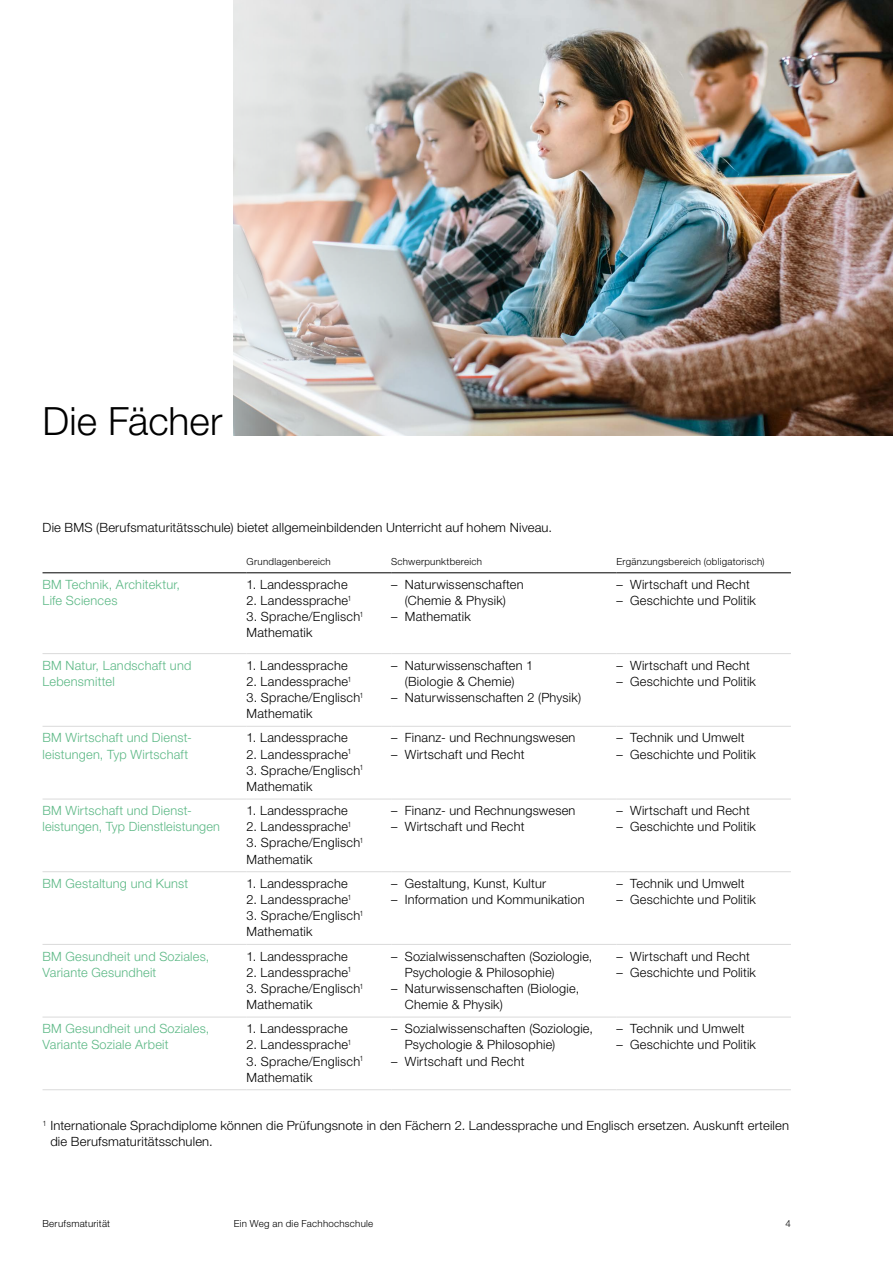
<style>
.page{position:relative;width:893px;height:1263px;background:#fff}
.page>*{position:absolute;margin:0;border:0;box-sizing:border-box;transform-origin:0 0}
.t1{font:300 39px "Helvetica Neue LT Std";color:#000}
.t2{font:300 12.75px/16.2px "Helvetica Neue LT Std";letter-spacing:.015em;color:#000}
.t3{font:300 12.75px/16.2px "Helvetica Neue LT Std";letter-spacing:.02em;color:#5cb885}
.t4{font:300 9.75px "Helvetica Neue LT Std";letter-spacing:.025em;color:#000}
</style>
<div class="page">
<img style="left:525px;top:0;width:368px;height:435px">
<img style="left:233px;top:0;width:292px;height:435px">
<hr style="left:43px;top:653px;width:204px;height:1px;background:#dadada">
<hr style="left:247px;top:653px;width:144px;height:1px;background:#dadada">
<hr style="left:391px;top:653px;width:226px;height:1px;background:#dadada">
<hr style="left:617px;top:653px;width:174px;height:1px;background:#dadada">
<hr style="left:43px;top:726px;width:204px;height:1px;background:#dadada">
<hr style="left:247px;top:726px;width:144px;height:1px;background:#dadada">
<hr style="left:391px;top:726px;width:226px;height:1px;background:#dadada">
<hr style="left:617px;top:726px;width:174px;height:1px;background:#dadada">
<hr style="left:43px;top:799px;width:204px;height:1px;background:#dadada">
<hr style="left:247px;top:799px;width:144px;height:1px;background:#dadada">
<hr style="left:391px;top:799px;width:226px;height:1px;background:#dadada">
<hr style="left:617px;top:799px;width:174px;height:1px;background:#dadada">
<hr style="left:43px;top:871px;width:204px;height:1px;background:#dadada">
<hr style="left:247px;top:871px;width:144px;height:1px;background:#dadada">
<hr style="left:391px;top:871px;width:226px;height:1px;background:#dadada">
<hr style="left:617px;top:871px;width:174px;height:1px;background:#dadada">
<hr style="left:43px;top:944px;width:204px;height:1px;background:#dadada">
<hr style="left:247px;top:944px;width:144px;height:1px;background:#dadada">
<hr style="left:391px;top:944px;width:226px;height:1px;background:#dadada">
<hr style="left:617px;top:944px;width:174px;height:1px;background:#dadada">
<hr style="left:43px;top:1017px;width:204px;height:1px;background:#dadada">
<hr style="left:247px;top:1017px;width:144px;height:1px;background:#dadada">
<hr style="left:391px;top:1017px;width:226px;height:1px;background:#dadada">
<hr style="left:617px;top:1017px;width:174px;height:1px;background:#dadada">
<hr style="left:43px;top:1089px;width:204px;height:1px;background:#dadada">
<hr style="left:247px;top:1089px;width:144px;height:1px;background:#dadada">
<hr style="left:391px;top:1089px;width:226px;height:1px;background:#dadada">
<hr style="left:617px;top:1089px;width:174px;height:1px;background:#dadada">
<hr style="left:43px;top:572px;width:204px;height:1px;background:#000">
<hr style="left:247px;top:572px;width:144px;height:1px;background:#000">
<hr style="left:391px;top:572px;width:226px;height:1px;background:#000">
<hr style="left:617px;top:572px;width:174px;height:1px;background:#000">
<h1 class="t1" style="left:43px;top:398px;width:181px">Die Fächer</h1>
<p class="t2" style="left:43px;top:519px;width:511px">Die BMS (Berufsmaturitätsschule) bietet allgemeinbildenden Unterricht auf hohem Niveau.</p>
<p class="t4" style="left:247px;top:555px;width:86px">Grundlagenbereich</p>
<p class="t4" style="left:391px;top:555px;width:92px">Schwerpunktbereich</p>
<p class="t4" style="left:617px;top:555px;width:150px">Ergänzungsbereich (obligatorisch)</p>
<p class="t3" style="left:43px;top:576px;width:139px">BM Technik, Architektur,<br>Life Sciences</p>
<p class="t2" style="left:247px;top:576px;width:103px">1. Landessprache</p>
<p class="t2" style="left:247px;top:592px;width:106px">2. Landessprache<sup>1</sup></p>
<p class="t2" style="left:247px;top:608px;width:119px">3. Sprache/Englisch<sup>1<br></sup>Mathematik</p>
<p class="t3" style="left:43px;top:657px;width:150px">BM Natur, Landschaft und<br>Lebensmittel</p>
<p class="t2" style="left:247px;top:657px;width:103px">1. Landessprache</p>
<p class="t2" style="left:247px;top:673px;width:106px">2. Landessprache<sup>1</sup></p>
<p class="t2" style="left:247px;top:689px;width:119px">3. Sprache/Englisch<sup>1<br></sup>Mathematik</p>
<p class="t3" style="left:43px;top:729px;width:151px">BM Wirtschaft und Dienst&shy;leistungen, Typ Wirtschaft</p>
<p class="t2" style="left:247px;top:729px;width:103px">1. Landessprache</p>
<p class="t2" style="left:247px;top:746px;width:106px">2. Landessprache<sup>1</sup></p>
<p class="t2" style="left:247px;top:762px;width:119px">3. Sprache/Englisch<sup>1<br></sup>Mathematik</p>
<p class="t3" style="left:43px;top:802px;width:179px">BM Wirtschaft und Dienst&shy;leistungen, Typ Dienstleistungen</p>
<p class="t2" style="left:247px;top:802px;width:103px">1. Landessprache</p>
<p class="t2" style="left:247px;top:818px;width:106px">2. Landessprache<sup>1</sup></p>
<p class="t2" style="left:247px;top:834px;width:119px">3. Sprache/Englisch<sup>1<br></sup>Mathematik</p>
<p class="t3" style="left:43px;top:875px;width:147px">BM Gestaltung und Kunst</p>
<p class="t2" style="left:247px;top:875px;width:103px">1. Landessprache</p>
<p class="t2" style="left:247px;top:891px;width:106px">2. Landessprache<sup>1</sup></p>
<p class="t2" style="left:247px;top:907px;width:119px">3. Sprache/Englisch<sup>1<br></sup>Mathematik</p>
<p class="t3" style="left:43px;top:947px;width:168px">BM Gesundheit und Soziales,<br>Variante Gesundheit</p>
<p class="t2" style="left:247px;top:947px;width:103px">1. Landessprache</p>
<p class="t2" style="left:247px;top:964px;width:106px">2. Landessprache<sup>1</sup></p>
<p class="t2" style="left:247px;top:980px;width:119px">3. Sprache/Englisch<sup>1<br></sup>Mathematik</p>
<p class="t3" style="left:43px;top:1020px;width:168px">BM Gesundheit und Soziales,<br>Variante Soziale Arbeit</p>
<p class="t2" style="left:247px;top:1020px;width:103px">1. Landessprache</p>
<p class="t2" style="left:247px;top:1036px;width:106px">2. Landessprache<sup>1</sup></p>
<p class="t2" style="left:247px;top:1052px;width:119px">3. Sprache/Englisch<sup>1<br></sup>Mathematik</p>
<p class="t2" style="left:391px;top:576px;width:134px;text-align:center">– Naturwissenschaften (Chemie &amp; Physik)</p>
<p class="t2" style="left:391px;top:608px;width:81px">– Mathematik</p>
<p class="t2" style="left:391px;top:657px;width:144px;text-align:center">– Naturwissenschaften 1 (Biologie &amp; Chemie)</p>
<p class="t2" style="left:391px;top:689px;width:191px">– Naturwissenschaften 2 (Physik)</p>
<p class="t2" style="left:391px;top:729px;width:186px">– Finanz- und Rechnungswesen</p>
<p class="t2" style="left:391px;top:746px;width:135px">– Wirtschaft und Recht</p>
<p class="t2" style="left:391px;top:802px;width:186px">– Finanz- und Rechnungswesen</p>
<p class="t2" style="left:391px;top:818px;width:135px">– Wirtschaft und Recht</p>
<p class="t2" style="left:391px;top:875px;width:156px">– Gestaltung, Kunst, Kultur</p>
<p class="t2" style="left:391px;top:891px;width:195px">– Information und Kommunikation</p>
<p class="t2" style="left:405px;top:948px;width:189px;text-indent:-14px">– Sozialwissenschaften (Soziologie,<br>Psychologie &amp; Philosophie)</p>
<p class="t2" style="left:405px;top:980px;width:176px;text-indent:-14px">– Naturwissenschaften (Biologie,<br>Chemie &amp; Physik)</p>
<p class="t2" style="left:405px;top:1020px;width:190px;text-indent:-14px">– Sozialwissenschaften (Soziologie,<br>Psychologie &amp; Philosophie)</p>
<p class="t2" style="left:391px;top:1052px;width:135px">– Wirtschaft und Recht</p>
<p class="t2" style="left:617px;top:576px;width:135px">– Wirtschaft und Recht</p>
<p class="t2" style="left:617px;top:592px;width:141px">– Geschichte und Politik</p>
<p class="t2" style="left:617px;top:657px;width:135px">– Wirtschaft und Recht</p>
<p class="t2" style="left:617px;top:673px;width:141px">– Geschichte und Politik</p>
<p class="t2" style="left:617px;top:729px;width:129px">– Technik und Umwelt</p>
<p class="t2" style="left:617px;top:746px;width:141px">– Geschichte und Politik</p>
<p class="t2" style="left:617px;top:802px;width:135px">– Wirtschaft und Recht</p>
<p class="t2" style="left:617px;top:818px;width:141px">– Geschichte und Politik</p>
<p class="t2" style="left:617px;top:875px;width:129px">– Technik und Umwelt</p>
<p class="t2" style="left:617px;top:891px;width:141px">– Geschichte und Politik</p>
<p class="t2" style="left:617px;top:947px;width:135px">– Wirtschaft und Recht</p>
<p class="t2" style="left:617px;top:964px;width:141px">– Geschichte und Politik</p>
<p class="t2" style="left:617px;top:1020px;width:129px">– Technik und Umwelt</p>
<p class="t2" style="left:617px;top:1036px;width:141px">– Geschichte und Politik</p>
<p class="t2" style="left:50px;top:1117px;width:740px;text-indent:-8px"><sup>1</sup> Internationale Sprachdiplome können die Prüfungsnote in den Fächern 2. Landessprache und Englisch ersetzen. Auskunft erteilen die Berufsmaturitätsschulen.</p>
<p class="t4" style="left:43px;top:1218px;width:69px">Berufsmaturität</p>
<p class="t4" style="left:234px;top:1218px;width:141px">Ein Weg an die Fachhochschule</p>
<p class="t4" style="left:785px;top:1218px;width:7px">4</p>
</div>
